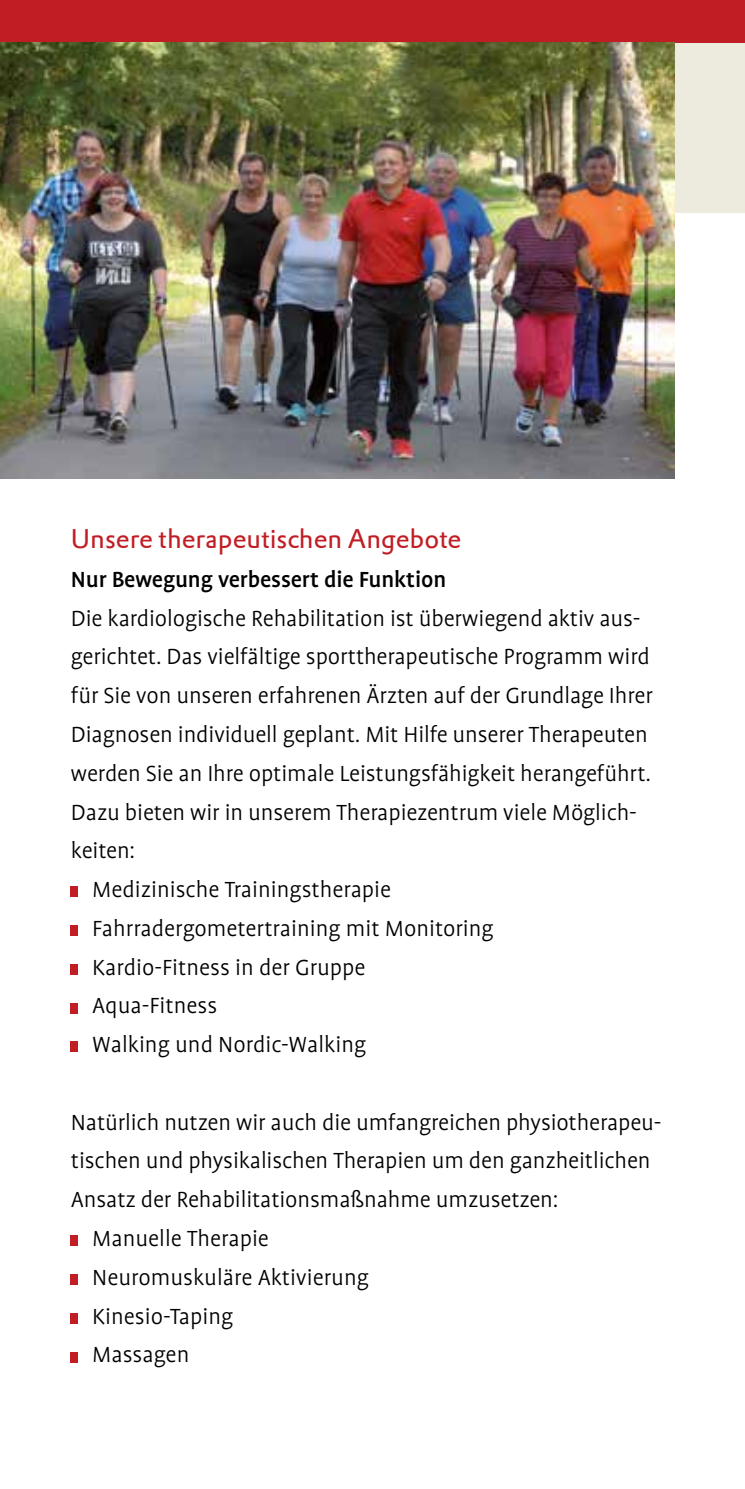
<style>
.page{position:relative;width:745px;height:1489px;background:#fff}
.page>*{position:absolute;margin:0;border:0;box-sizing:border-box;transform-origin:0 0}
.t1{font:26.25px "DTL Prokyon T";color:#c11d24}
.t2{font:300 25px "Profile";letter-spacing:-.005em;color:#000}
.t3{font:500 25px "Profile";letter-spacing:-.005em;color:#000}
</style>
<div class="page">
<div style="left:0;top:0;width:744px;height:213px;background:#edebdd"></div>
<div style="left:0;top:0;width:744px;height:43px;background:#c11d24"></div>
<div style="left:71px;top:886px;width:7px;height:11px;background:#c11d24"></div>
<div style="left:71px;top:925px;width:7px;height:10px;background:#c11d24"></div>
<div style="left:71px;top:963px;width:7px;height:11px;background:#c11d24"></div>
<div style="left:71px;top:1002px;width:7px;height:11px;background:#c11d24"></div>
<div style="left:71px;top:1041px;width:7px;height:11px;background:#c11d24"></div>
<div style="left:71px;top:1235px;width:7px;height:10px;background:#c11d24"></div>
<div style="left:71px;top:1273px;width:7px;height:11px;background:#c11d24"></div>
<div style="left:71px;top:1312px;width:7px;height:11px;background:#c11d24"></div>
<div style="left:71px;top:1351px;width:7px;height:11px;background:#c11d24"></div>
<img style="left:0;top:43px;width:673px;height:435px">
<p class="t1" style="left:71px;top:521px;width:391px">Unsere therapeutischen Angebote</p>
<p class="t3" style="left:71px;top:566px;width:376px">Nur Bewegung verbessert die Funktion</p>
<p class="t2" style="left:71px;top:605px;width:571px">Die kardiologische Rehabilitation ist überwiegend aktiv aus-</p>
<p class="t2" style="left:71px;top:644px;width:580px">gerichtet. Das vielfältige sporttherapeutische Programm wird</p>
<p class="t2" style="left:71px;top:682px;width:583px">für Sie von unseren erfahrenen Ärzten auf der Grundlage Ihrer</p>
<p class="t2" style="left:71px;top:721px;width:578px">Diagnosen individuell geplant. Mit Hilfe unserer Therapeuten</p>
<p class="t2" style="left:71px;top:760px;width:581px">werden Sie an Ihre optimale Leistungsfähigkeit herangeführt.</p>
<p class="t2" style="left:71px;top:799px;width:567px">Dazu bieten wir in unserem Therapiezentrum viele Möglich-</p>
<p class="t2" style="left:71px;top:837px;width:66px">keiten:</p>
<p class="t2" style="left:92px;top:876px;width:300px">Medizinische Trainingstherapie</p>
<p class="t2" style="left:92px;top:915px;width:403px">Fahrradergometertraining mit Monitoring</p>
<p class="t2" style="left:92px;top:954px;width:275px">Kardio-Fitness in der Gruppe</p>
<p class="t2" style="left:92px;top:992px;width:126px">Aqua-Fitness</p>
<p class="t2" style="left:92px;top:1031px;width:275px">Walking und Nordic-Walking</p>
<p class="t2" style="left:71px;top:1109px;width:592px">Natürlich nutzen wir auch die umfangreichen physiotherapeu-</p>
<p class="t2" style="left:71px;top:1147px;width:581px">tischen und physikalischen Therapien um den ganzheitlichen</p>
<p class="t2" style="left:71px;top:1186px;width:488px">Ansatz der Rehabilitationsmaßnahme umzusetzen:</p>
<p class="t2" style="left:92px;top:1225px;width:178px">Manuelle Therapie</p>
<p class="t2" style="left:92px;top:1264px;width:278px">Neuromuskuläre Aktivierung</p>
<p class="t2" style="left:92px;top:1302px;width:143px">Kinesio-Taping</p>
<p class="t2" style="left:92px;top:1341px;width:99px">Massagen</p>
</div>
